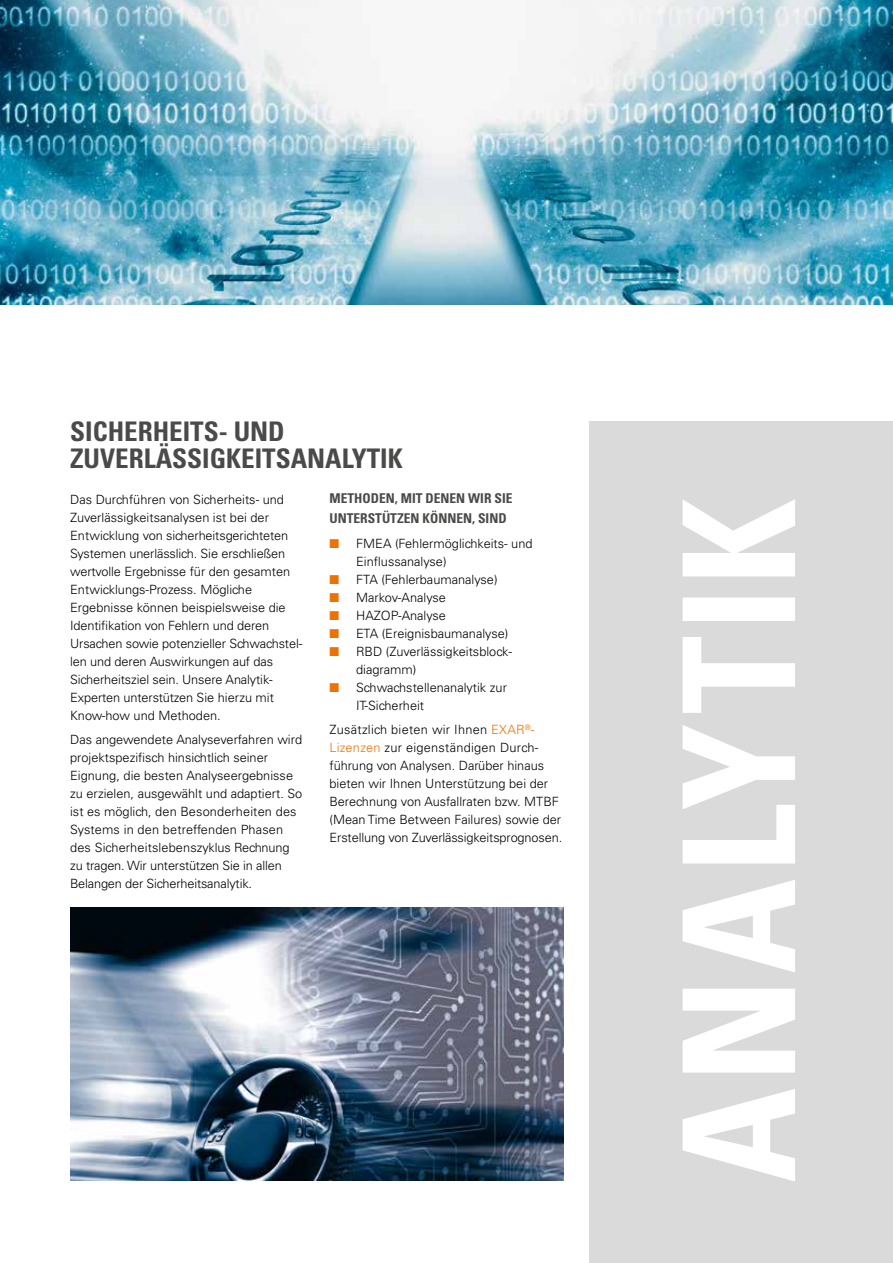
<style>
.page{position:relative;width:893px;height:1263px;background:#fff}
.page>*{position:absolute;margin:0;border:0;box-sizing:border-box;transform-origin:0 0}
.t1{font:700 condensed 27px/27px "Univers LT Std";color:#4a4a49}
.t2{font:700 condensed 13.5px/20.2px "Univers LT Std";color:#4a4a49}
.t3{font:300 12.75px/18px "Univers LT Std";color:#000}
.s1{color:#ee7203}
</style>
<div class="page">
<img style="left:1px;top:0;width:892px;height:304px">
<div style="left:589px;top:421px;width:304px;height:842px;background:#dadada"></div>
<hr style="left:0;top:0;width:1px;height:304px;background:#dadada">
<img style="left:70px;top:908px;width:493px;height:273px">
<svg style="left:683px;top:499px;width:112px;height:682px"></svg>
<h1 class="t1" style="left:70px;top:417px;width:334px">SICHERHEITS- UND<br>ZUVERLÄSSIGKEITSANALYTIK</h1>
<p class="t3" style="left:70px;top:490px;width:234px">Das Durchführen von Sicherheits- und Zuverlässigkeitsanalysen ist bei der Entwicklung von sicherheitsgerichteten Systemen unerlässlich. Sie erschließen wertvolle Ergebnisse für den gesamten Entwicklungs-Prozess. Mögliche Ergebnisse können beispielsweise die Identifikation von Fehlern und deren Ursachen sowie potenzieller Schwachstel&shy;len und deren Auswirkungen auf das Sicherheitsziel sein. Unsere Analytik-Experten unterstützen Sie hierzu mit Know-how und Methoden.</p>
<p class="t3" style="left:70px;top:730px;width:234px">Das angewendete Analyseverfahren wird projektspezifisch hinsichtlich seiner Eignung, die besten Analyseergebnisse zu erzielen, ausgewählt und adaptiert. So ist es möglich, den Besonderheiten des Systems in den betreffenden Phasen des Sicherheitslebenszyklus Rechnung zu tragen. Wir unterstützen Sie in allen Belangen der Sicherheitsanalytik.</p>
<p class="t2" style="left:330px;top:488px;width:185px">METHODEN, MIT DENEN WIR SIE<br>UNTERSTÜTZEN KÖNNEN, SIND</p>
<p class="t3" style="left:356px;top:534px;width:178px;text-indent:-27px"><span class="s1">■</span> FMEA (Fehlermöglichkeits- und<br>Einflussanalyse)</p>
<p class="t3" style="left:330px;top:570px;width:169px"><span class="s1">■</span> FTA (Fehlerbaumanalyse)</p>
<p class="t3" style="left:330px;top:588px;width:118px"><span class="s1">■</span> Markov-Analyse</p>
<p class="t3" style="left:330px;top:606px;width:118px"><span class="s1">■</span> HAZOP-Analyse</p>
<p class="t3" style="left:330px;top:624px;width:180px"><span class="s1">■</span> ETA (Ereignisbaumanalyse)</p>
<p class="t3" style="left:356px;top:642px;width:157px;text-indent:-27px"><span class="s1">■</span> RBD (Zuverlässigkeitsblock&shy;diagramm)</p>
<p class="t3" style="left:356px;top:678px;width:152px;text-indent:-27px"><span class="s1">■</span> Schwachstellenanalytik zur<br>IT-Sicherheit</p>
<p class="t3" style="left:330px;top:720px;width:234px">Zusätzlich bieten wir Ihnen <span class="s1">EXAR</span><sup>®</sup><span class="s1">- Lizenzen</span> zur eigenständigen Durch&shy;führung von Analysen. Darüber hinaus bieten wir Ihnen Unterstützung bei der Berechnung von Ausfallraten bzw. MTBF (Mean Time Between Failures) sowie der Erstellung von Zuverlässigkeitsprognosen.</p>
</div>
